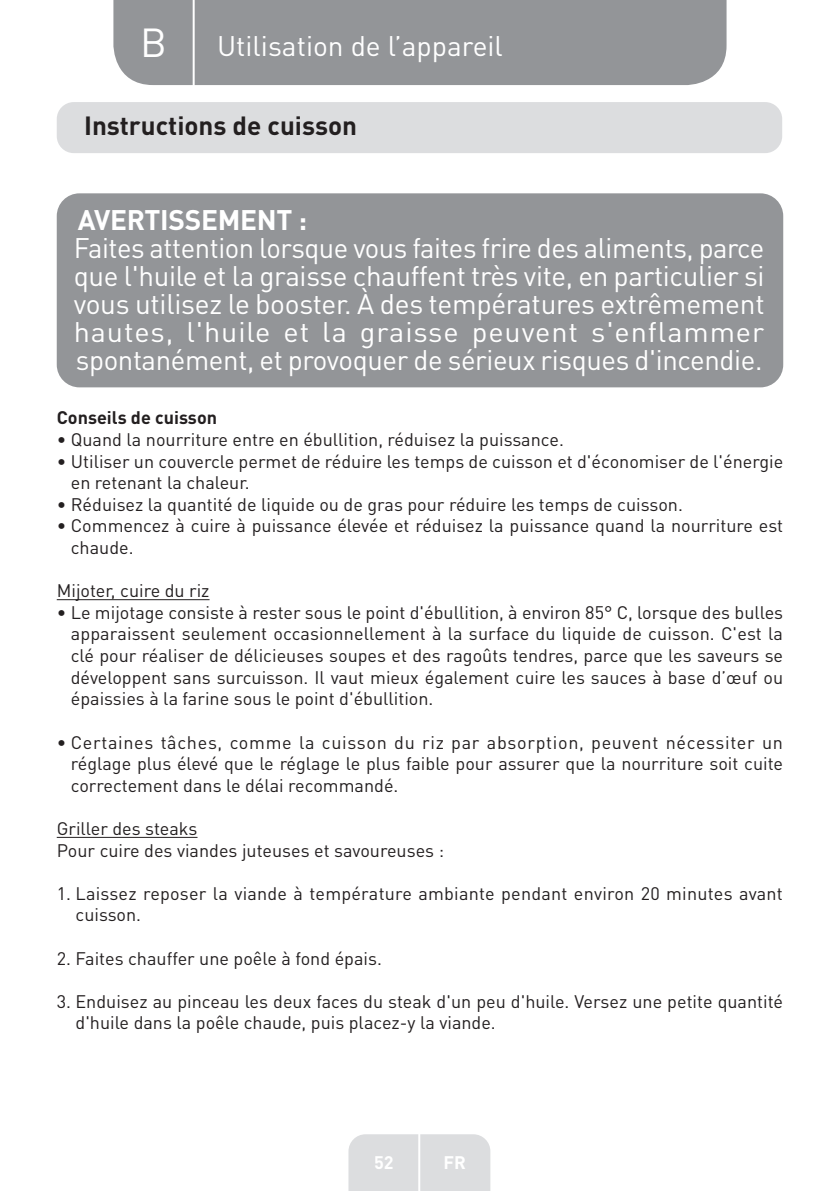
<style>
.page{position:relative;width:840px;height:1191px;background:#fff}
.page>*{position:absolute;margin:0;border:0;box-sizing:border-box;transform-origin:0 0}
.t1{font:40px "DIN Pro";color:#fff}
.t2{font:28px/28px "DIN Pro";letter-spacing:-.015em;color:#fff;text-align:justify}
.t3{font:700 28px "DIN Pro";letter-spacing:-.01em;color:#fff}
.t4{font:700 26px "DIN Pro";color:#231f20}
.t5{font:18px/21.6px "DIN Pro";color:#231f20}
.t6{font:700 18px "DIN Pro";color:#231f20}
.t7{font:700 18px "DIN Pro";color:#fff}
</style>
<div class="page">
<div style="left:113px;top:0;width:613px;height:85px;background:#939598"></div>
<div style="left:348px;top:1134px;width:142px;height:57px;background:#dcdddf"></div>
<hr style="left:418px;top:1111px;width:2px;height:80px;background:#fff">
<hr style="left:192px;top:0;width:2px;height:88px;background:#fff">
<div style="left:57px;top:102px;width:724px;height:51px;background:#dcdddf;border-radius:17px"></div>
<hr style="left:57px;top:599px;width:152px;height:1px;background:#231f20">
<hr style="left:57px;top:837px;width:140px;height:1px;background:#231f20">
<div style="left:57px;top:193px;width:725px;height:194px;background:#939598;border-radius:23px"></div>
<h1 class="t1" style="left:140px;top:15px;width:28px">B</h1>
<h2 class="t2" style="left:217px;top:31px;width:287px">Utilisation de l’appareil</h2>
<h3 class="t4" style="left:84px;top:103px;width:274px">Instructions de cuisson</h3>
<h2 class="t3" style="left:78px;top:197px;width:231px">AVERTISSEMENT :</h2>
<p class="t2" style="left:74px;top:233px;width:692px">Faites attention lorsque vous faites frire des aliments, parce que l'huile et la graisse chauffent très vite, en particulier si vous utilisez le booster. À des températures extrêmement hautes, l'huile et la graisse peuvent s'enflammer spontanément, et provoquer de sérieux risques d'incendie.</p>
<p class="t6" style="left:57px;top:403px;width:162px">Conseils de cuisson</p>
<p class="t5" style="left:57px;top:428px;width:508px">• Quand la nourriture entre en ébullition, réduisez la puissance.</p>
<p class="t5" style="left:71px;top:449px;width:713px;text-indent:-14px">• Utiliser un couvercle permet de réduire les temps de cuisson et d'économiser de l'énergie en retenant la chaleur.</p>
<p class="t5" style="left:57px;top:493px;width:627px">• Réduisez la quantité de liquide ou de gras pour réduire les temps de cuisson.</p>
<p class="t5" style="left:71px;top:514px;width:713px;text-indent:-14px">• Commencez à cuire à puissance élevée et réduisez la puissance quand la nourriture est chaude.</p>
<p class="t5" style="left:57px;top:579px;width:154px">Mijoter, cuire du riz</p>
<p class="t5" style="left:71px;top:601px;width:713px;text-align:justify;text-indent:-14px">• Le mijotage consiste à rester sous le point d'ébullition, à environ 85° C, lorsque des bulles apparaissent seulement occasionnellement à la surface du liquide de cuisson. C'est la clé pour réaliser de délicieuses soupes et des ragoûts tendres, parce que les saveurs se développent sans surcuisson. Il vaut mieux également cuire les sauces à base d’œuf ou épaissies à la farine sous le point d'ébullition.</p>
<p class="t5" style="left:71px;top:730px;width:713px;text-align:justify;text-indent:-14px">• Certaines tâches, comme la cuisson du riz par absorption, peuvent nécessiter un réglage plus élevé que le réglage le plus faible pour assurer que la nourriture soit cuite correctement dans le délai recommandé.</p>
<p class="t5" style="left:57px;top:817px;width:388px">Griller des steaks<br>Pour cuire des viandes juteuses et savoureuses :</p>
<p class="t5" style="left:75px;top:881px;width:708px;text-indent:-19px">1. Laissez reposer la viande à température ambiante pendant environ 20 minutes avant cuisson.</p>
<p class="t5" style="left:57px;top:946px;width:326px">2. Faites chauffer une poêle à fond épais.</p>
<p class="t5" style="left:75px;top:989px;width:708px;text-indent:-19px">3. Enduisez au pinceau les deux faces du steak d'un peu d'huile. Versez une petite quantité d'huile dans la poêle chaude, puis placez-y la viande.</p>
<p class="t7" style="left:374px;top:1147px;width:21px">52</p>
<p class="t7" style="left:443px;top:1147px;width:24px">FR</p>
</div>
